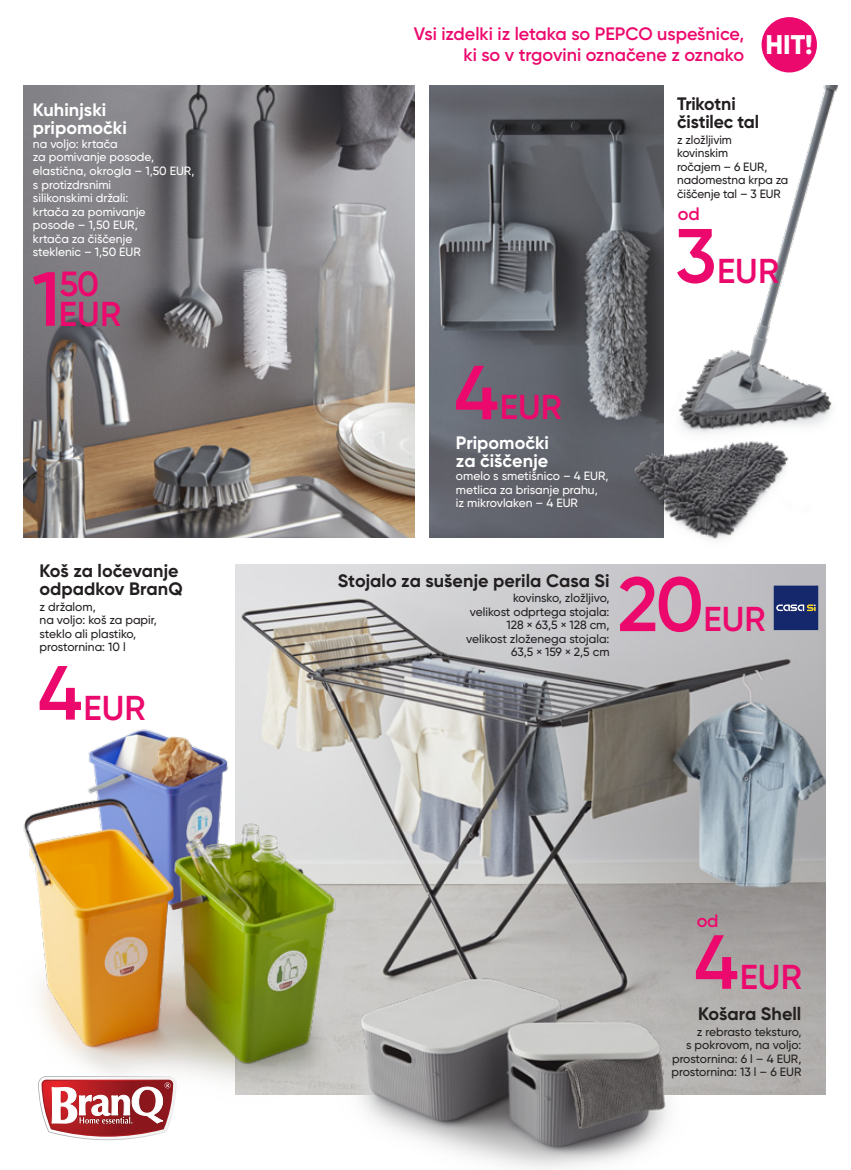
<style>
.page{position:relative;width:851px;height:1170px;background:#fff}
.page>*{position:absolute;margin:0;border:0;box-sizing:border-box;transform-origin:0 0}
.t1{font:600 34.95px "Gilroy";color:#ec096d}
.t2{font:600 34.5px "Gilroy";letter-spacing:.005em;color:#ec096d}
.t3{font:800 27px "Gilroy";color:#fff}
.t4{font:700 18px/18px "Gilroy";color:#231f20}
.t5{font:600 18px/21px "Gilroy";color:#ec096d;text-align:right}
.t6{font:700 18px/18px "Gilroy";color:#fff}
.t7{font:500 12px/13.5px "Gilroy";letter-spacing:-.005em;color:#231f20}
.t8{font:500 12px/13.5px "Gilroy";color:#fff}
.s1{font-size:76.5px}
</style>
<div class="page">
<img style="left:429px;top:85px;width:79px;height:452px">
<img style="left:235px;top:565px;width:590px;height:528px">
<img style="left:508px;top:85px;width:331px;height:453px">
<img style="left:23px;top:85px;width:392px;height:452px">
<img style="left:412px;top:941px;width:348px;height:228px">
<img style="left:23px;top:655px;width:389px;height:486px">
<img style="left:614px;top:332px;width:225px;height:288px">
<svg style="left:38px;top:1076px;width:139px;height:63px"></svg>
<div style="left:761px;top:17px;width:55px;height:55px;background:#ec096d;border-radius:50%"></div>
<svg style="left:773px;top:585px;width:45px;height:45px;background:#2a3a74"></svg>
<h3 class="t6" style="left:33px;top:101px;width:95px">Kuhinjski pripomočki</h3>
<p class="t8" style="left:33px;top:137px;width:163px">na voljo: krtača<br>za pomivanje posode, elastična, okrogla – 1,50 EUR, s protizdrsnimi<br>silikonskimi držali:<br>krtača za pomivanje<br>posode – 1,50 EUR,<br>krtača za čiščenje<br>steklenic – 1,50 EUR</p>
<h1 class="t1" style="left:32px;top:262px;width:69px"><span class="s1">1</span> 50</h1>
<h2 class="t2" style="left:59px;top:292px;width:64px">EUR</h2>
<h3 class="t4" style="left:40px;top:561px;width:145px">Koš za ločevanje odpadkov BranQ</h3>
<p class="t7" style="left:40px;top:599px;width:119px">z držalom,<br>na voljo: koš za papir, steklo ali plastiko, prostornina: 10 l</p>
<h2 class="t2" style="left:38px;top:686px;width:109px"><span class="s1">4</span>EUR</h2>
<h3 class="t5" style="left:414px;top:23px;width:331px">Vsi izdelki iz letaka so PEPCO uspešnice, ki so v trgovini označene z oznako</h3>
<h3 class="t3" style="left:765px;top:28px;width:49px">HIT!</h3>
<h3 class="t4" style="left:677px;top:95px;width:84px">Trikotni čistilec tal</h3>
<p class="t7" style="left:677px;top:133px;width:113px">z zložljivim<br>kovinskim<br>ročajem – 6 EUR, nadomestna krpa za čiščenje tal – 3 EUR</p>
<h3 class="t5" style="left:677px;top:203px;width:23px">od</h3>
<h2 class="t2" style="left:675px;top:249px;width:105px"><span class="s1">3</span>EUR</h2>
<h2 class="t2" style="left:454px;top:386px;width:109px"><span class="s1">4</span>EUR</h2>
<h3 class="t6" style="left:456px;top:433px;width:94px">Pripomočki za čiščenje</h3>
<p class="t8" style="left:456px;top:469px;width:154px">omelo s smetišnico – 4 EUR, metlica za brisanje prahu, iz mikrovlaken – 4 EUR</p>
<h3 class="t4" style="left:338px;top:571px;width:273px">Stojalo za sušenje perila Casa Si</h3>
<p class="t7" style="left:466px;top:591px;width:145px;text-align:right">kovinsko, zložljivo,<br>velikost odprtega stojala:<br>128 × 63,5 × 128 cm, velikost zloženega stojala:<br>63,5 × 159 × 2,5 cm</p>
<h2 class="t2" style="left:617px;top:597px;width:149px"><span class="s1">20</span>EUR</h2>
<h3 class="t5" style="left:696px;top:909px;width:23px">od</h3>
<h2 class="t2" style="left:694px;top:955px;width:109px"><span class="s1">4</span>EUR</h2>
<h3 class="t4" style="left:698px;top:1004px;width:105px">Košara Shell</h3>
<p class="t7" style="left:671px;top:1024px;width:131px;text-align:right">z rebrasto teksturo,<br>s pokrovom, na voljo: prostornina: 6 l – 4 EUR, prostornina: 13 l – 6 EUR</p>
</div>
